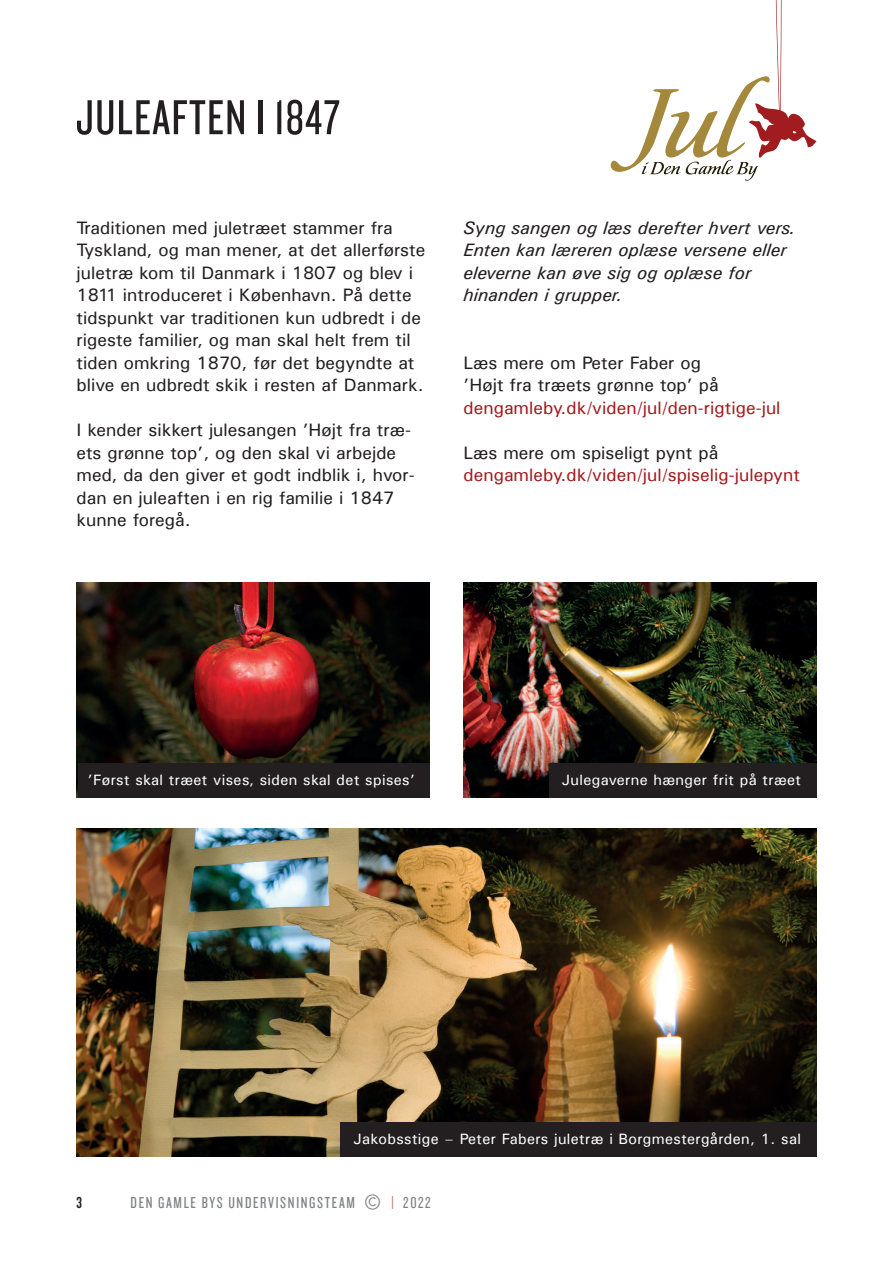
<style>
.page{position:relative;width:893px;height:1263px;background:#fff}
.page>*{position:absolute;margin:0;border:0;box-sizing:border-box;transform-origin:0 0}
.t1{font:51px "Knockout HTF28 Junior Featherwt";letter-spacing:.025em;color:#231f20}
.t2{font:18px/22.5px "Univers";color:#231f20}
.t3{font:italic 18px/22.5px "Univers";color:#231f20}
.t4{font:18px "Univers";color:#a11c1f}
.t5{font:16.5px "Knockout HTF28 Junior Featherwt";letter-spacing:.1em;color:#808285}
.t6{font:16.5px "Knockout HTF48 Featherweight";color:#231f20}
.t7{font:15px "Univers";letter-spacing:.025em;color:#fff}
.s1{font-family:"Univers";font-size:31.5px}
.s2{color:#c0705b}
</style>
<div class="page">
<svg style="left:611px;top:0;width:205px;height:181px"></svg>
<img style="left:77px;top:829px;width:739px;height:328px">
<img style="left:77px;top:582px;width:352px;height:215px">
<img style="left:463px;top:582px;width:353px;height:216px">
<div style="left:340px;top:1123px;width:476px;height:34px;background:#231f20"></div>
<div style="left:549px;top:764px;width:267px;height:34px;background:#231f20"></div>
<div style="left:78px;top:764px;width:351px;height:34px;background:#231f20"></div>
<h1 class="t1" style="left:76px;top:92px;width:265px">JULEAFTEN I 1847</h1>
<p class="t2" style="left:77px;top:216px;width:350px">Traditionen med juletræet stammer fra Tyskland, og man mener, at det allerførste juletræ kom til Danmark i 1807 og blev i 1811 introduceret i København. På dette tidspunkt var traditionen kun udbredt i de rigeste familier, og man skal helt frem til tiden omkring 1870, før det begyndte at blive en udbredt skik i resten af Danmark.</p>
<p class="t2" style="left:77px;top:418px;width:340px">I kender sikkert julesangen ’Højt fra træ&shy;ets grønne top’, og den skal vi arbejde med, da den giver et godt indblik i, hvor&shy;dan en juleaften i en rig familie i 1847 kunne foregå.</p>
<p class="t3" style="left:463px;top:216px;width:333px">Syng sangen og læs derefter hvert vers.<br>Enten kan læreren oplæse versene eller eleverne kan øve sig og oplæse for hinanden i grupper.</p>
<p class="t2" style="left:463px;top:351px;width:257px">Læs mere om Peter Faber og ’Højt fra træets grønne top’ på</p>
<p class="t4" style="left:463px;top:396px;width:319px">dengamleby.dk/viden/jul/den-rigtige-jul</p>
<p class="t2" style="left:463px;top:441px;width:256px">Læs mere om spiseligt pynt på</p>
<p class="t4" style="left:463px;top:464px;width:338px">dengamleby.dk/viden/jul/spiselig-julepynt</p>
<p class="t7" style="left:88px;top:770px;width:329px">’Først skal træet vises, siden skal det spises’</p>
<p class="t7" style="left:562px;top:770px;width:241px">Julegaverne hænger frit på træet</p>
<p class="t7" style="left:353px;top:1129px;width:449px">Jakobsstige – Peter Fabers juletræ i Borgmestergården, 1. sal</p>
<p class="t6" style="left:77px;top:1194px;width:7px">3</p>
<p class="t5" style="left:131px;top:1194px;width:302px">DEN GAMLE BYS UNDERVISNINGSTEAM <span class="s1">©</span> <span class="s2">|</span> 2022</p>
</div>
